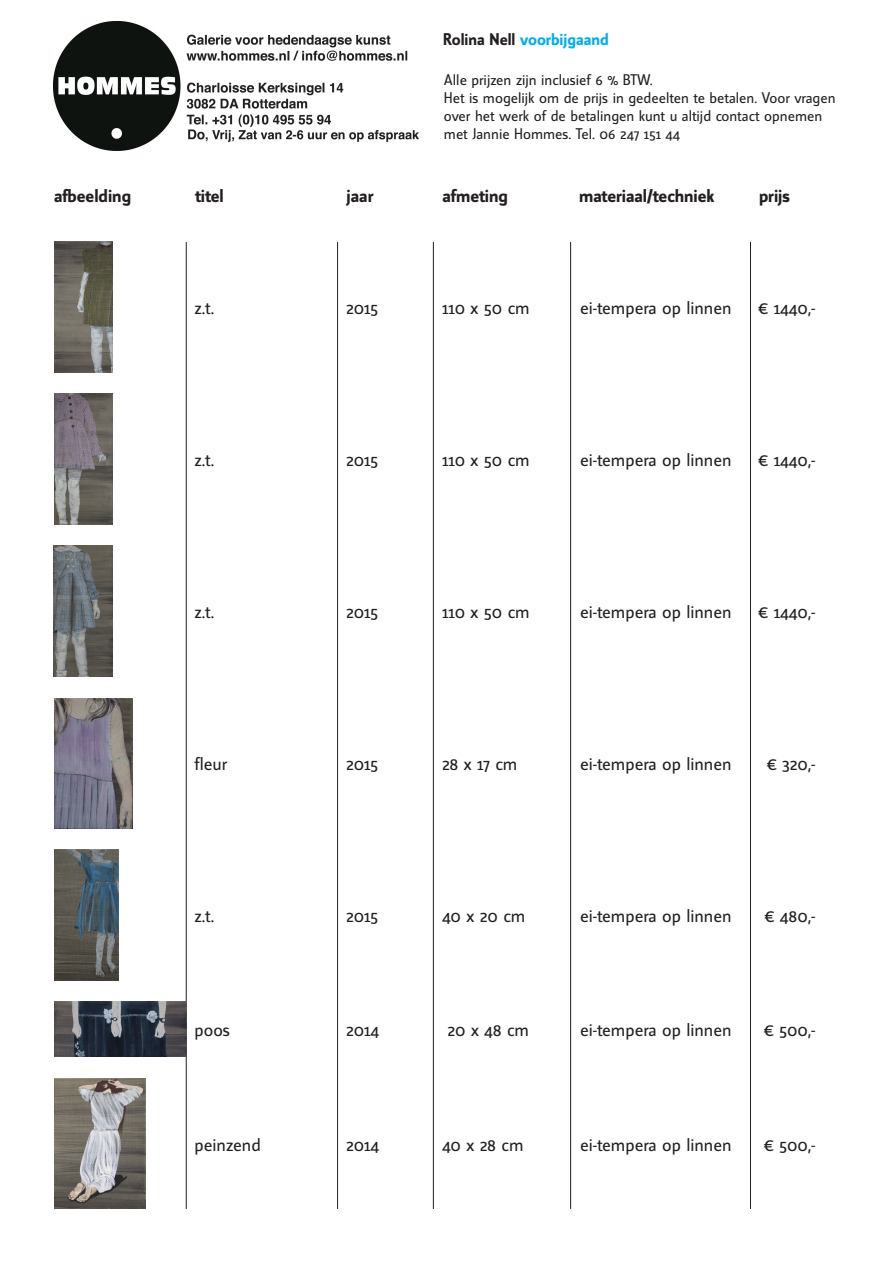
<style>
.page{position:relative;width:893px;height:1263px;background:#fff}
.page>*{position:absolute;margin:0;border:0;box-sizing:border-box;transform-origin:0 0}
.t1{font:18px "Manual Sans";color:#231f20}
.t2{font:700 18px "Manual Sans";color:#231f20}
.t3{font:700 16.5px "Manual Sans";color:#00aeef}
.t4{font:15px/18px "Manual Sans";color:#231f20}
.s1{color:#231f20}
</style>
<div class="page">
<img style="left:53px;top:21px;width:365px;height:129px">
<hr style="left:186px;top:242px;width:1px;height:967px;background:#231f20">
<hr style="left:337px;top:242px;width:1px;height:967px;background:#231f20">
<hr style="left:433px;top:242px;width:1px;height:967px;background:#231f20">
<hr style="left:570px;top:242px;width:1px;height:967px;background:#231f20">
<hr style="left:750px;top:242px;width:1px;height:967px;background:#231f20">
<img style="left:54px;top:546px;width:59px;height:131px">
<img style="left:54px;top:241px;width:59px;height:131px">
<img style="left:54px;top:1002px;width:132px;height:55px">
<img style="left:54px;top:393px;width:59px;height:131px">
<img style="left:54px;top:698px;width:79px;height:131px">
<img style="left:54px;top:850px;width:64px;height:131px">
<img style="left:54px;top:1078px;width:92px;height:131px">
<p class="t3" style="left:443px;top:29px;width:167px"><span class="s1">Rolina Nell</span> voorbijgaand</p>
<p class="t4" style="left:444px;top:71px;width:393px">Alle prijzen zijn inclusief 6 % BTW.<br>Het is mogelijk om de prijs in gedeelten te betalen. Voor vragen over het werk of de betalingen kunt u altijd contact opnemen met Jannie Hommes. Tel. 06 247 151 44</p>
<p class="t2" style="left:54px;top:185px;width:79px">afbeelding</p>
<p class="t2" style="left:195px;top:185px;width:30px">titel</p>
<p class="t2" style="left:346px;top:185px;width:29px">jaar</p>
<p class="t2" style="left:442px;top:185px;width:67px">afmeting</p>
<p class="t2" style="left:579px;top:185px;width:137px">materiaal/techniek</p>
<p class="t2" style="left:759px;top:185px;width:32px">prijs</p>
<p class="t1" style="left:194px;top:296px;width:21px">z.t.</p>
<p class="t1" style="left:346px;top:296px;width:34px">2015</p>
<p class="t1" style="left:442px;top:296px;width:89px">110 x 50 cm</p>
<p class="t1" style="left:580px;top:296px;width:153px">ei-tempera op linnen</p>
<p class="t1" style="left:758px;top:296px;width:59px">€ 1440,-</p>
<p class="t1" style="left:194px;top:448px;width:21px">z.t.</p>
<p class="t1" style="left:346px;top:448px;width:34px">2015</p>
<p class="t1" style="left:442px;top:448px;width:89px">110 x 50 cm</p>
<p class="t1" style="left:580px;top:448px;width:153px">ei-tempera op linnen</p>
<p class="t1" style="left:758px;top:448px;width:59px">€ 1440,-</p>
<p class="t1" style="left:194px;top:600px;width:21px">z.t.</p>
<p class="t1" style="left:346px;top:600px;width:34px">2015</p>
<p class="t1" style="left:442px;top:600px;width:89px">110 x 50 cm</p>
<p class="t1" style="left:580px;top:600px;width:153px">ei-tempera op linnen</p>
<p class="t1" style="left:758px;top:600px;width:59px">€ 1440,-</p>
<p class="t1" style="left:194px;top:753px;width:34px">fleur</p>
<p class="t1" style="left:346px;top:753px;width:34px">2015</p>
<p class="t1" style="left:442px;top:753px;width:77px">28 x 17 cm</p>
<p class="t1" style="left:580px;top:753px;width:153px">ei-tempera op linnen</p>
<p class="t1" style="left:767px;top:753px;width:50px">€ 320,-</p>
<p class="t1" style="left:194px;top:905px;width:21px">z.t.</p>
<p class="t1" style="left:346px;top:905px;width:34px">2015</p>
<p class="t1" style="left:442px;top:905px;width:85px">40 x 20 cm</p>
<p class="t1" style="left:580px;top:905px;width:153px">ei-tempera op linnen</p>
<p class="t1" style="left:765px;top:905px;width:52px">€ 480,-</p>
<p class="t1" style="left:194px;top:1019px;width:37px">poos</p>
<p class="t1" style="left:346px;top:1019px;width:35px">2014</p>
<p class="t1" style="left:447px;top:1019px;width:83px">20 x 48 cm</p>
<p class="t1" style="left:580px;top:1019px;width:153px">ei-tempera op linnen</p>
<p class="t1" style="left:764px;top:1019px;width:53px">€ 500,-</p>
<p class="t1" style="left:194px;top:1133px;width:68px">peinzend</p>
<p class="t1" style="left:346px;top:1133px;width:35px">2014</p>
<p class="t1" style="left:442px;top:1133px;width:83px">40 x 28 cm</p>
<p class="t1" style="left:580px;top:1133px;width:153px">ei-tempera op linnen</p>
<p class="t1" style="left:764px;top:1133px;width:53px">€ 500,-</p>
</div>
